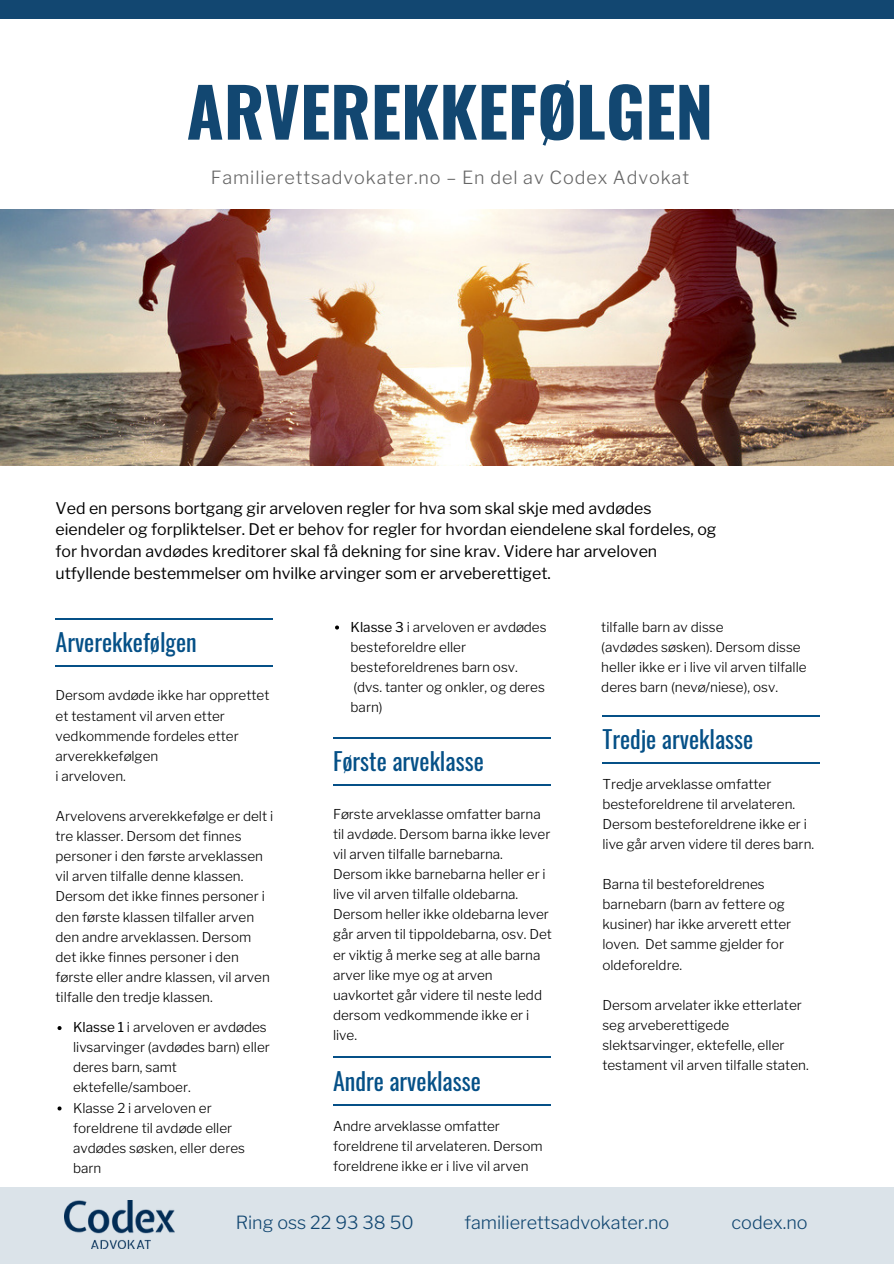
<style>
.page{position:relative;width:894px;height:1264px;background:#fff}
.page>*{position:absolute;margin:0;border:0;box-sizing:border-box;transform-origin:0 0}
.t1{font:700 67.5px "Oswald";color:#124771}
.t2{font:24px "Oswald";color:#055087}
.t3{font:300 18px "Libre Franklin";color:#124771}
.t4{font:300 18px "Libre Franklin";letter-spacing:.05em;color:#666}
.t5{font:15.9px/21.5px "Libre Franklin";color:#000}
.t6{font:300 13.5px/20.1px "Libre Franklin";color:#000}
.s1{font-weight:400}
</style>
<div class="page">
<div style="left:0;top:0;width:893px;height:19px;background:#124771"></div>
<hr style="left:55px;top:618px;width:218px;height:1px;background:#055087">
<img style="left:0;top:210px;width:893px;height:255px">
<div style="left:0;top:1187px;width:893px;height:76px;background:#dbe3e9"></div>
<img style="left:65px;top:1200px;width:109px;height:48px">
<hr style="left:55px;top:666px;width:218px;height:1px;background:#055087">
<svg style="left:335px;top:625px;width:4px;height:4px"></svg>
<hr style="left:333px;top:737px;width:217px;height:1px;background:#055087">
<hr style="left:333px;top:784px;width:217px;height:1px;background:#055087">
<hr style="left:602px;top:715px;width:217px;height:1px;background:#055087">
<hr style="left:602px;top:762px;width:217px;height:1px;background:#055087">
<svg style="left:57px;top:1026px;width:5px;height:4px"></svg>
<svg style="left:57px;top:1106px;width:5px;height:4px"></svg>
<hr style="left:333px;top:1056px;width:217px;height:2px;background:#055087">
<hr style="left:333px;top:1104px;width:217px;height:1px;background:#055087">
<h1 class="t1" style="left:186px;top:59px;width:528px">ARVEREKKEFØLGEN</h1>
<h3 class="t4" style="left:211px;top:166px;width:479px">Familierettsadvokater.no – En del av Codex Advokat</h3>
<p class="t5" style="left:55px;top:497px;width:662px">Ved en persons bortgang gir arveloven regler for hva som skal skje med avdødes eiendeler og forpliktelser. Det er behov for regler for hvordan eiendelene skal fordeles, og for hvordan avdødes kreditorer skal få dekning for sine krav. Videre har arveloven utfyllende bestemmelser om hvilke arvinger som er arveberettiget.</p>
<h2 class="t2" style="left:55px;top:623px;width:143px">Arverekkefølgen</h2>
<p class="t6" style="left:55px;top:685px;width:215px">Dersom avdøde ikke har opprettet et testament vil arven etter vedkommende fordeles etter arverekkefølgen<br>i arveloven.</p>
<p class="t6" style="left:55px;top:806px;width:219px">Arvelovens arverekkefølge er delt i tre klasser. Dersom det finnes personer i den første arveklassen vil arven tilfalle denne klassen.<br>Dersom det ikke finnes personer i den første klassen tilfaller arven den andre arveklassen. Dersom det ikke finnes personer i den første eller andre klassen, vil arven tilfalle den tredje klassen.</p>
<p class="t6" style="left:73px;top:1017px;width:198px"><span class="s1">Klasse 1</span> i arveloven er avdødes livsarvinger (avdødes barn) eller deres barn, samt ektefelle/samboer.<br>Klasse 2 i arveloven er foreldrene til avdøde eller avdødes søsken, eller deres barn</p>
<p class="t6" style="left:350px;top:616px;width:197px"><span class="s1">Klasse 3</span> i arveloven er avdødes besteforeldre eller besteforeldrenes barn osv. (dvs. tanter og onkler, og deres barn)</p>
<h2 class="t2" style="left:333px;top:742px;width:152px">Første arveklasse</h2>
<p class="t6" style="left:333px;top:804px;width:220px">Første arveklasse omfatter barna til avdøde. Dersom barna ikke lever vil arven tilfalle barnebarna.<br>Dersom ikke barnebarna heller er i live vil arven tilfalle oldebarna.<br>Dersom heller ikke oldebarna lever går arven til tippoldebarna, osv. Det er viktig å merke seg at alle barna arver like mye og at arven uavkortet går videre til neste ledd dersom vedkommende ikke er i live.</p>
<h2 class="t2" style="left:333px;top:1062px;width:149px">Andre arveklasse</h2>
<p class="t6" style="left:333px;top:1115px;width:211px">Andre arveklasse omfatter foreldrene til arvelateren. Dersom foreldrene ikke er i live vil arven</p>
<p class="t6" style="left:601px;top:616px;width:207px">tilfalle barn av disse<br>(avdødes søsken). Dersom disse heller ikke er i live vil arven tilfalle deres barn (nevø/niese), osv.</p>
<h2 class="t2" style="left:602px;top:720px;width:152px">Tredje arveklasse</h2>
<p class="t6" style="left:602px;top:773px;width:213px">Tredje arveklasse omfatter besteforeldrene til arvelateren.<br>Dersom besteforeldrene ikke er i live går arven videre til deres barn.</p>
<p class="t6" style="left:602px;top:874px;width:190px">Barna til besteforeldrenes barnebarn (barn av fettere og kusiner) har ikke arverett etter loven. Det samme gjelder for oldeforeldre.</p>
<p class="t6" style="left:602px;top:994px;width:208px">Dersom arvelater ikke etterlater seg arveberettigede slektsarvinger, ektefelle, eller testament vil arven tilfalle staten.</p>
<h3 class="t3" style="left:235px;top:1211px;width:179px">Ring oss 22 93 38 50</h3>
<h3 class="t3" style="left:464px;top:1211px;width:206px">familierettsadvokater.no</h3>
<h3 class="t3" style="left:731px;top:1211px;width:77px">codex.no</h3>
</div>
